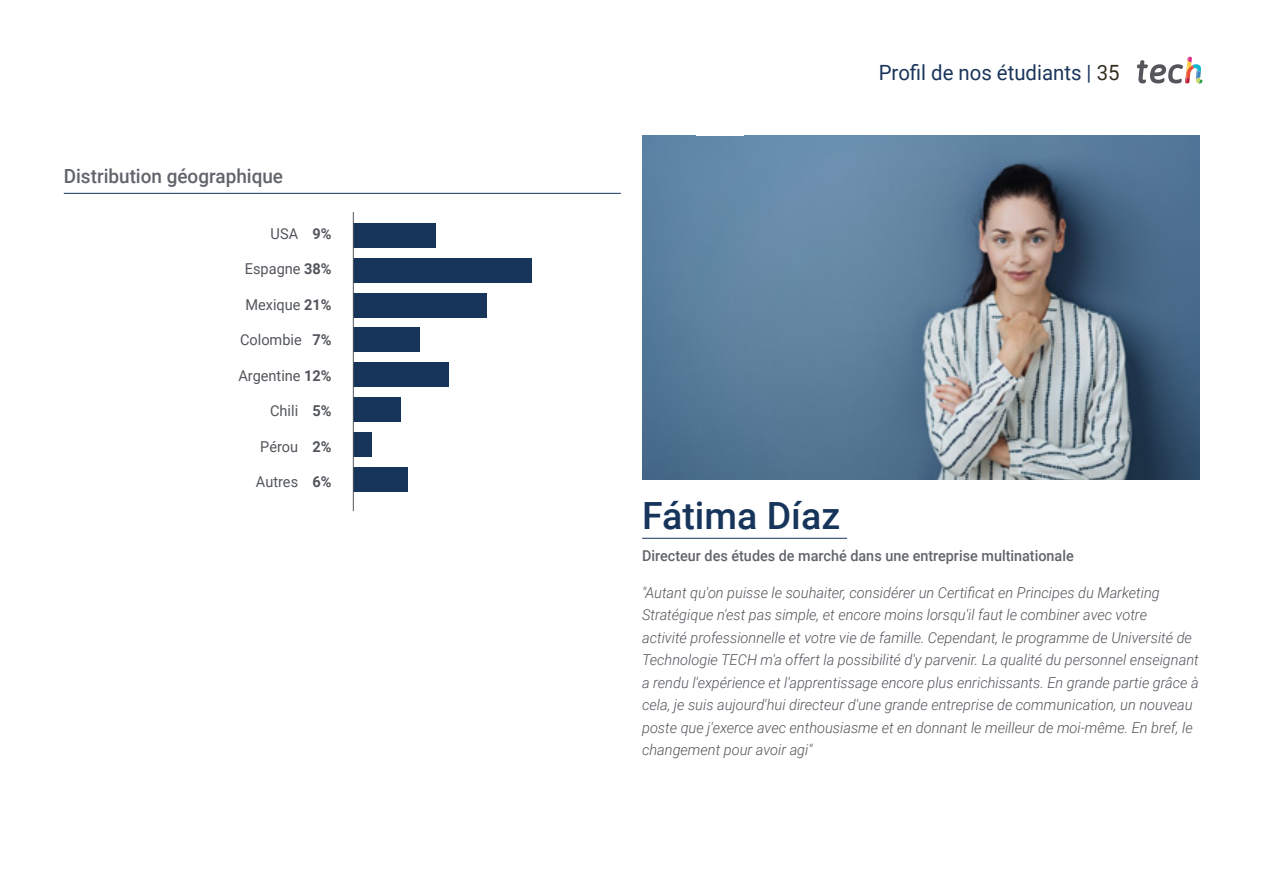
<style>
.page{position:relative;width:1263px;height:893px;background:#fff}
.page>*{position:absolute;margin:0;border:0;box-sizing:border-box;transform-origin:0 0}
.t1{font:500 37.5px "Roboto";color:#17355b}
.t2{font:21px "Roboto";color:#1a355c}
.t3{font:500 19.5px "Roboto";color:#61646a}
.t4{font:italic 300 15px/22.5px "Roboto";color:#52555b}
.t5{font:15px "Roboto";color:#52555b}
.t6{font:500 15px "Roboto";color:#61646a;scale:.96 1}
.s1{font-weight:700}
.s2{color:#312e20}
</style>
<div class="page">
<hr style="left:642px;top:538px;width:205px;height:1px;background:#17355b">
<img style="left:642px;top:136px;width:557px;height:343px">
<hr style="left:64px;top:193px;width:557px;height:1px;background:#17355b">
<div style="left:353px;top:223px;width:83px;height:25px;background:#17355b"></div>
<div style="left:353px;top:397px;width:48px;height:25px;background:#17355b"></div>
<div style="left:353px;top:258px;width:179px;height:25px;background:#17355b"></div>
<div style="left:353px;top:432px;width:19px;height:25px;background:#17355b"></div>
<div style="left:353px;top:293px;width:134px;height:24px;background:#17355b"></div>
<div style="left:353px;top:467px;width:54px;height:24px;background:#17355b"></div>
<div style="left:353px;top:327px;width:67px;height:25px;background:#17355b"></div>
<div style="left:353px;top:362px;width:96px;height:25px;background:#17355b"></div>
<hr style="left:353px;top:212px;width:1px;height:299px;background:#52555b">
<svg style="left:1137px;top:57px;width:65px;height:27px"></svg>
<h3 class="t3" style="left:64px;top:162px;width:221px">Distribution géographique</h3>
<p class="t5" style="left:271px;top:223px;width:63px">USA <span class="s1">9%</span></p>
<p class="t5" style="left:245px;top:258px;width:88px">Espagne <span class="s1">38%</span></p>
<p class="t5" style="left:245px;top:294px;width:88px">Mexique <span class="s1">21%</span></p>
<p class="t5" style="left:240px;top:329px;width:93px">Colombie <span class="s1">7%</span></p>
<p class="t5" style="left:238px;top:365px;width:95px">Argentine <span class="s1">12%</span></p>
<p class="t5" style="left:270px;top:400px;width:63px">Chili <span class="s1">5%</span></p>
<p class="t5" style="left:260px;top:436px;width:73px">Pérou <span class="s1">2%</span></p>
<p class="t5" style="left:256px;top:471px;width:77px">Autres <span class="s1">6%</span></p>
<h2 class="t2" style="left:879px;top:57px;width:242px">Profil de nos étudiants | <span class="s2">35</span></h2>
<h1 class="t1" style="left:642px;top:489px;width:200px">Fátima Díaz</h1>
<p class="t6" style="left:642px;top:545px;width:451px">Directeur des études de marché dans une entreprise multinationale</p>
<p class="t4" style="left:642px;top:580px;width:558px">"Autant qu'on puisse le souhaiter, considérer un Certificat en Principes du Marketing Stratégique n'est pas simple, et encore moins lorsqu'il faut le combiner avec votre<br>activité professionnelle et votre vie de famille. Cependant, le programme de Université de Technologie TECH m'a offert la possibilité d'y parvenir. La qualité du personnel enseignant a rendu l'expérience et l'apprentissage encore plus enrichissants. En grande partie grâce à cela, je suis aujourd'hui directeur d'une grande entreprise de communication, un nouveau poste que j'exerce avec enthousiasme et en donnant le meilleur de moi-même. En bref, le changement pour avoir agi"</p>
</div>
